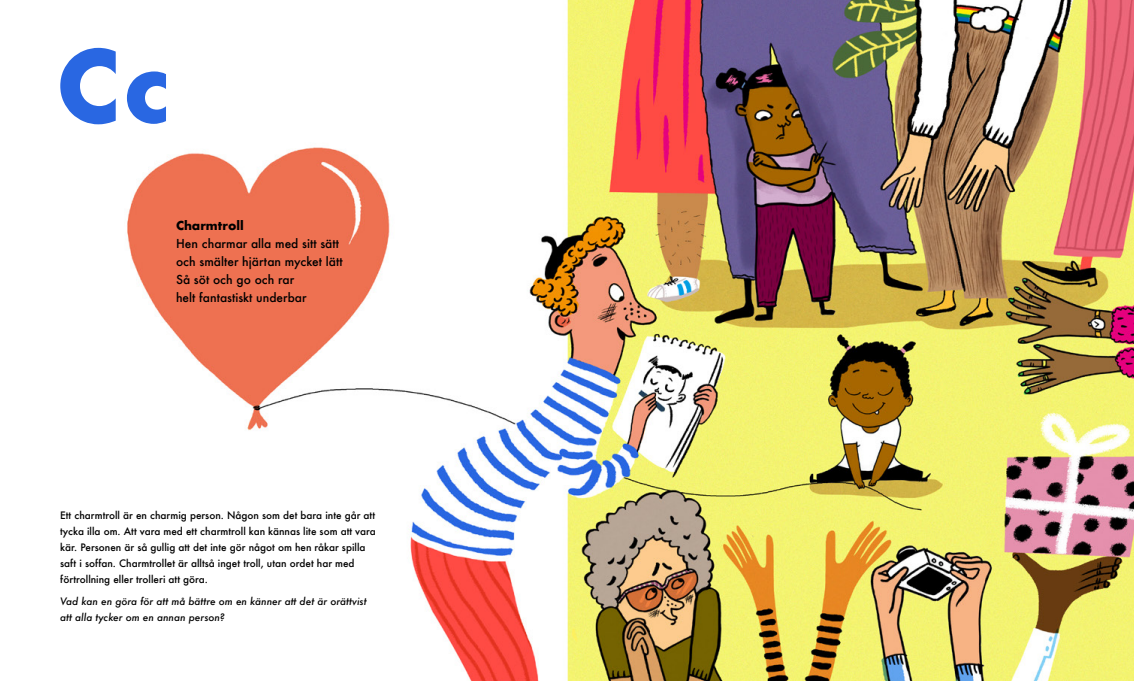
<style>
.page{position:relative;width:1134px;height:681px;background:#fff}
.page>*{position:absolute;margin:0;border:0;box-sizing:border-box;transform-origin:0 0}
.t1{font:700 96px "Futura";color:#2967e2}
.t2{font:500 12px/18px "Futura";color:#000}
.t3{font:700 12px "Futura";color:#000}
.t4{font:500 10px/16px "Futura";color:#000}
.t5{font:italic 500 10px/16px "Futura";color:#000}
</style>
<div class="page">
<img style="left:127px;top:0;width:1007px;height:680px">
<h1 class="t1" style="left:56px;top:17px;width:115px">Cc</h1>
<p class="t3" style="left:176px;top:216px;width:69px">Charmtroll</p>
<p class="t2" style="left:176px;top:234px;width:168px">Hen charmar alla med sitt sätt och smälter hjärtan mycket lätt<br>Så söt och go och rar<br>helt fantastiskt underbar</p>
<p class="t4" style="left:60px;top:507px;width:317px">Ett charmtroll är en charmig person. Någon som det bara inte går att tycka illa om. Att vara med ett charmtroll kan kännas lite som att vara kär. Personen är så gullig att det inte gör något om hen råkar spilla saft i soffan. Charmtrollet är alltså inget troll, utan ordet har med förtrollning eller trolleri att göra.</p>
<p class="t5" style="left:60px;top:592px;width:308px">Vad kan en göra för att må bättre om en känner att det är orättvist att alla tycker om en annan person?</p>
</div>
